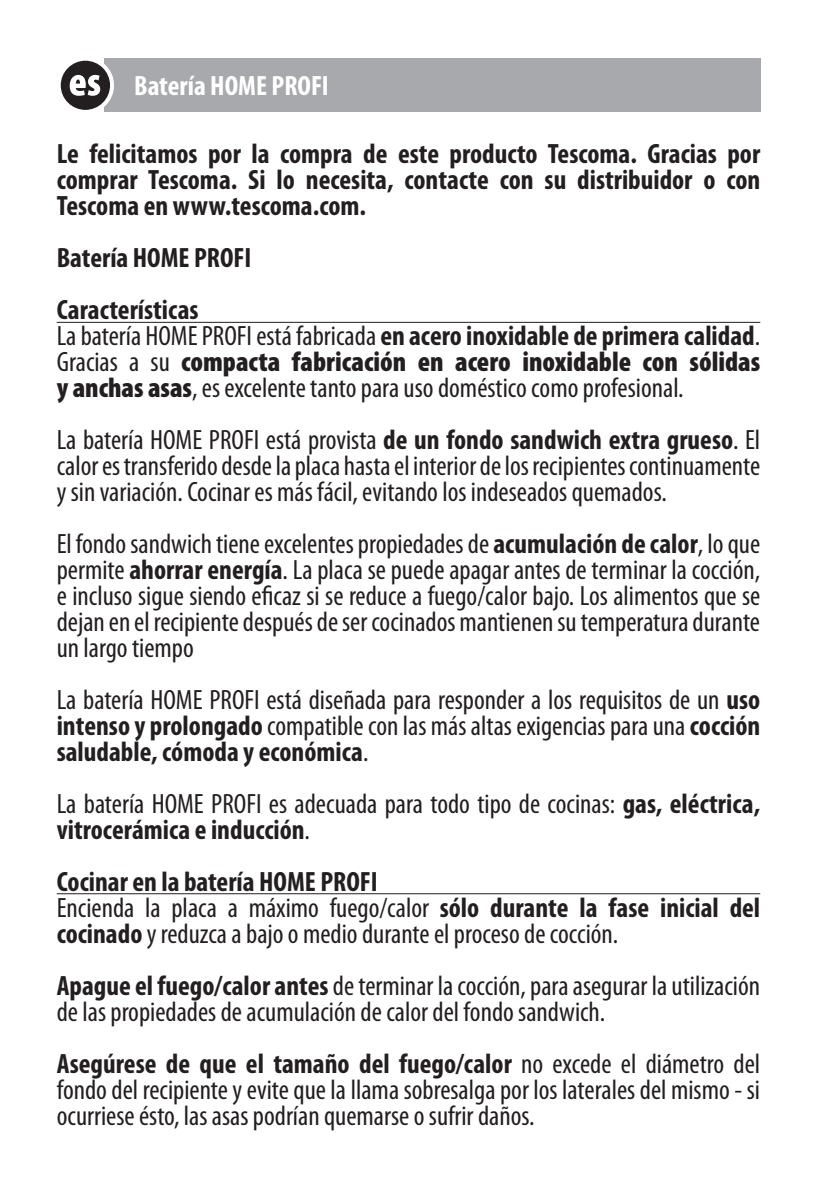
<style>
.page{position:relative;width:817px;height:1191px;background:#fff}
.page>*{position:absolute;margin:0;border:0;box-sizing:border-box;transform-origin:0 0}
.t1{font:condensed 28px/26px "Myriad Pro";color:#231f20;text-align:justify}
.t2{font:700 condensed 28px/26px "Myriad Pro";color:#231f20;text-align:justify}
.t3{font:700 condensed 28px "Myriad Pro";color:#fff}
.s1{font-weight:700}
.s2{font-weight:900}
</style>
<div class="page">
<div style="left:104px;top:59px;width:656px;height:53px;background:#a8a9ad"></div>
<svg style="left:59px;top:59px;width:53px;height:53px"></svg>
<div style="left:57px;top:57px;width:57px;height:57px;border:4px solid #fff;border-radius:50%"></div>
<svg style="left:70px;top:75px;width:30px;height:21px"></svg>
<hr style="left:57px;top:322px;width:703px;height:1px;background:#231f20">
<hr style="left:57px;top:893px;width:703px;height:1px;background:#231f20">
<p class="t3" style="left:134px;top:68px;width:196px">Batería HOME PROFI</p>
<p class="t2" style="left:57px;top:140px;width:705px">Le felicitamos por la compra de este producto Tescoma. Gracias por comprar Tescoma. Si lo necesita, contacte con su distribuidor o con Tescoma en www.tescoma.com.</p>
<p class="t2" style="left:57px;top:231px;width:196px;line-height:52px">Batería HOME PROFI<br>Características</p>
<p class="t1" style="left:57px;top:322px;width:705px">La batería HOME PROFI está fabricada <span class="s1">en acero inoxidable de primera calidad</span>.<br>Gracias a su <span class="s2">compacta fabricación en acero inoxidable con sólidas y anchas asas</span>, es excelente tanto para uso doméstico como profesional.</p>
<p class="t1" style="left:57px;top:426px;width:704px">La batería HOME PROFI está provista <span class="s1">de un fondo sandwich extra grueso</span>. El calor es transferido desde la placa hasta el interior de los recipientes continuamente y sin variación. Cocinar es más fácil, evitando los indeseados quemados.</p>
<p class="t1" style="left:57px;top:530px;width:705px">El fondo sandwich tiene excelentes propiedades de <span class="s1">acumulación de calor</span>, lo que permite <span class="s1">ahorrar energía</span>. La placa se puede apagar antes de terminar la cocción, e incluso sigue siendo eficaz si se reduce a fuego/calor bajo. Los alimentos que se dejan en el recipiente después de ser cocinados mantienen su temperatura durante un largo tiempo</p>
<p class="t1" style="left:57px;top:686px;width:704px">La batería HOME PROFI está diseñada para responder a los requisitos de un <span class="s1">uso intenso y prolongado</span> compatible con las más altas exigencias para una <span class="s1">cocción saludable, cómoda y económica</span>.</p>
<p class="t1" style="left:57px;top:790px;width:705px">La batería HOME PROFI es adecuada para todo tipo de cocinas: <span class="s1">gas, eléctrica, vitrocerámica e inducción</span>.</p>
<p class="t1" style="left:57px;top:868px;width:705px;text-align:left"><span class="s1">Cocinar en la batería HOME PROFI<br></span>Encienda la placa a máximo fuego/calor <span class="s1">sólo durante la fase inicial del cocinado</span> y reduzca a bajo o medio durante el proceso de cocción.</p>
<p class="t1" style="left:57px;top:972px;width:704px"><span class="s1">Apague el fuego/calor antes</span> de terminar la cocción, para asegurar la utilización de las propiedades de acumulación de calor del fondo sandwich.</p>
<p class="t1" style="left:57px;top:1050px;width:704px"><span class="s1">Asegúrese de que el tamaño del fuego/calor</span> no excede el diámetro del fondo del recipiente y evite que la llama sobresalga por los laterales del mismo - si ocurriese ésto, las asas podrían quemarse o sufrir daños.</p>
</div>
